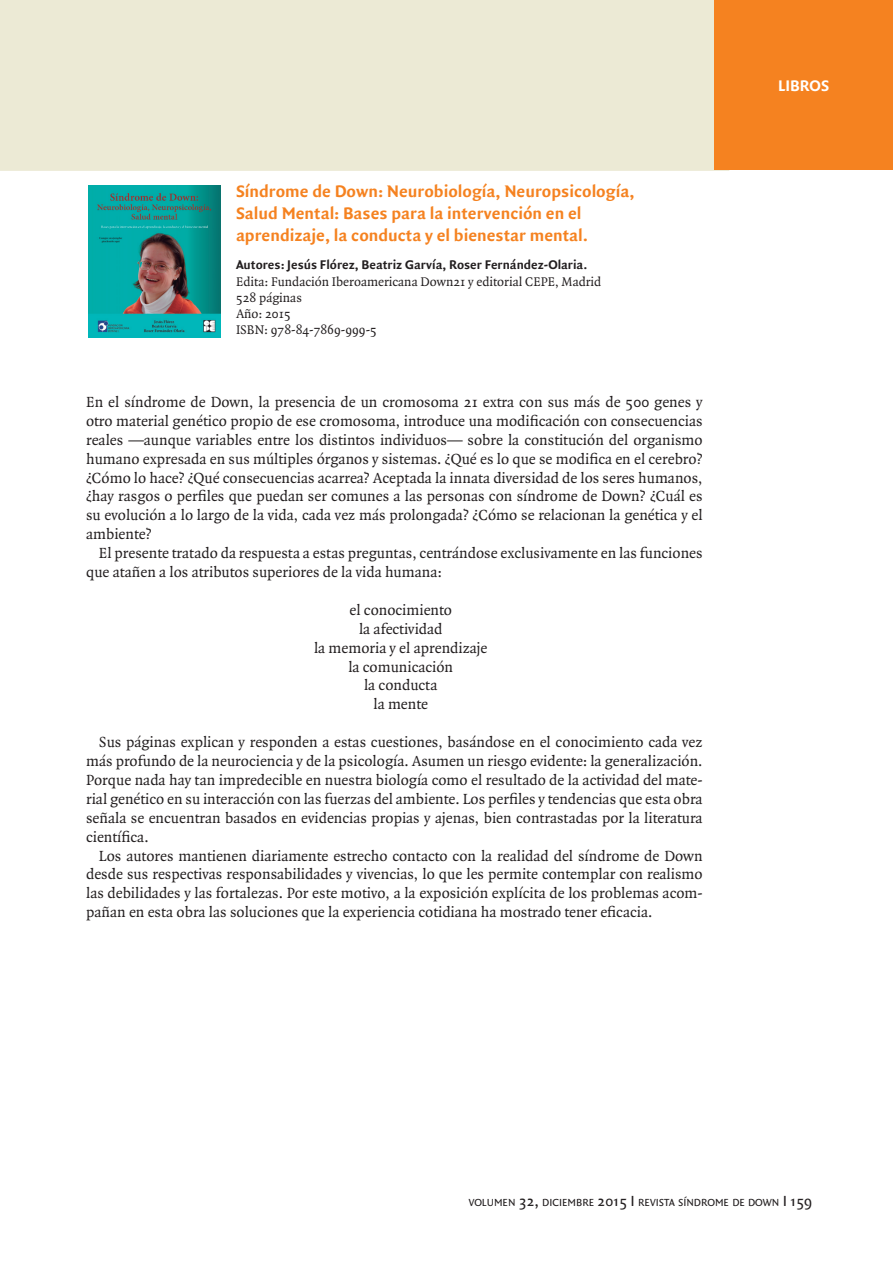
<style>
.page{position:relative;width:893px;height:1263px;background:#fff}
.page>*{position:absolute;margin:0;border:0;box-sizing:border-box;transform-origin:0 0}
.Libros_titular{font:700 18px/21.6px "Quadraat Sans";color:#f58220}
.t1{font:700 16.5px "Quadraat Sans";color:#fff}
.Normal_sin_meter{font:15.75px/18.9px "Quadraat";color:#231f20;text-align:justify}
.Normal_sin_meter-2{font:13.5px "Quadraat";color:#231f20}
.Libros_edita{font:700 13.5px "Quadraat Sans";color:#231f20}
.t2{font:10.95px "Quadraat Sans";color:#231f20}
.s1{font-size:15.75px}
</style>
<div class="page">
<div style="left:0;top:0;width:729px;height:171px;background:#ecead5"></div>
<div style="left:714px;top:0;width:179px;height:170px;background:#f58220"></div>
<img style="left:88px;top:185px;width:132px;height:152px">
<p class="Libros_titular" style="left:236px;top:181px;width:400px">Síndrome de Down: Neurobiología, Neuropsicología,<br>Salud Mental: Bases para la intervención en el aprendizaje, la conducta y el bienestar mental.</p>
<p class="Libros_edita" style="left:236px;top:257px;width:353px">Autores: Jesús Flórez, Beatriz Garvía, Roser Fernández-Olaria.</p>
<p class="Normal_sin_meter-2" style="left:236px;top:274px;width:367px">Edita: Fundación Iberoamericana Down21 y editorial CEPE, Madrid</p>
<p class="Normal_sin_meter-2" style="left:236px;top:290px;width:67px">528 páginas</p>
<p class="Normal_sin_meter-2" style="left:236px;top:307px;width:56px">Año: 2015</p>
<p class="Normal_sin_meter-2" style="left:236px;top:323px;width:142px">ISBN: 978-84-7869-999-5</p>
<p class="Normal_sin_meter" style="left:86px;top:393px;width:618px">En el síndrome de Down, la presencia de un cromosoma 21 extra con sus más de 500 genes y otro material genético propio de ese cromosoma, introduce una modificación con consecuencias reales —aunque variables entre los distintos individuos— sobre la constitución del organismo humano expresada en sus múltiples órganos y sistemas. ¿Qué es lo que se modifica en el cerebro? ¿Cómo lo hace? ¿Qué consecuencias acarrea? Aceptada la innata diversidad de los seres humanos, ¿hay rasgos o perfiles que puedan ser comunes a las personas con síndrome de Down? ¿Cuál es su evolución a lo largo de la vida, cada vez más prolongada? ¿Cómo se relacionan la genética y el ambiente?</p>
<p class="Normal_sin_meter" style="left:86px;top:544px;width:618px;text-indent:13px">El presente tratado da respuesta a estas preguntas, centrándose exclusivamente en las funciones que atañen a los atributos superiores de la vida humana:</p>
<p class="Normal_sin_meter" style="left:349px;top:601px;width:104px">el conocimiento</p>
<p class="Normal_sin_meter" style="left:359px;top:620px;width:85px">la afectividad</p>
<p class="Normal_sin_meter" style="left:314px;top:639px;width:175px">la memoria y el aprendizaje</p>
<p class="Normal_sin_meter" style="left:348px;top:657px;width:106px">la comunicación</p>
<p class="Normal_sin_meter" style="left:364px;top:676px;width:75px">la conducta</p>
<p class="Normal_sin_meter" style="left:373px;top:695px;width:56px">la mente</p>
<p class="Normal_sin_meter" style="left:86px;top:733px;width:618px;text-indent:13px">Sus páginas explican y responden a estas cuestiones, basándose en el conocimiento cada vez más profundo de la neurociencia y de la psicología. Asumen un riesgo evidente: la generalización.<br>Porque nada hay tan impredecible en nuestra biología como el resultado de la actividad del mate&shy;rial genético en su interacción con las fuerzas del ambiente. Los perfiles y tendencias que esta obra señala se encuentran basados en evidencias propias y ajenas, bien contrastadas por la literatura científica.</p>
<p class="Normal_sin_meter" style="left:86px;top:846px;width:618px;text-indent:13px">Los autores mantienen diariamente estrecho contacto con la realidad del síndrome de Down desde sus respectivas responsabilidades y vivencias, lo que les permite contemplar con realismo las debilidades y las fortalezas. Por este motivo, a la exposición explícita de los problemas acom&shy;pañan en esta obra las soluciones que la experiencia cotidiana ha mostrado tener eficacia.</p>
<p class="t1" style="left:778px;top:76px;width:52px">LIBROS</p>
<p class="t2" style="left:469px;top:1196px;width:345px">VOLUMEN <span class="s1">32,</span> DICIEMBRE <span class="s1">2015 I</span> REVISTA SÍNDROME DE DOWN <span class="s1">I 159</span></p>
</div>
